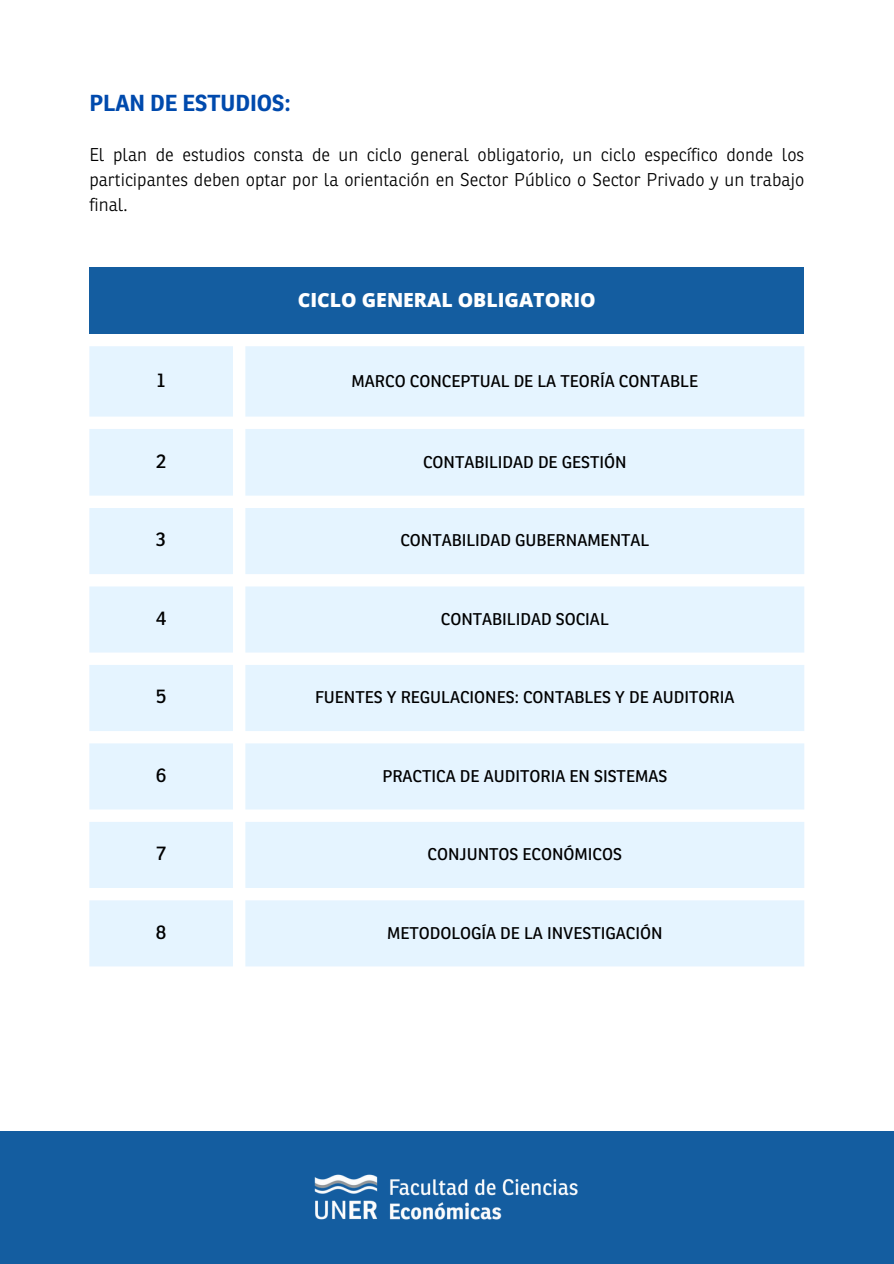
<style>
.page{position:relative;width:894px;height:1264px;background:#fff}
.page>*{position:absolute;margin:0;border:0;box-sizing:border-box;transform-origin:0 0}
.t1{font:700 22.5px "Ronnia";color:#004aad}
.t2{font:800 19.5px "Open Sans";color:#fff}
.t3{font:19.5px "Ronnia";color:#000}
.t4{font:300 18px/24.8px "Ronnia";color:#000;text-align:justify}
.t5{font:16.5px "Ronnia";color:#000}
</style>
<div class="page">
<div style="left:0;top:1131px;width:893px;height:132px;background:#145da0"></div>
<div style="left:89px;top:268px;width:715px;height:66px;background:#145da0"></div>
<svg style="left:89px;top:346px;width:715px;height:620px;fill:#e5f4ff"></svg>
<img style="left:314px;top:1174px;width:264px;height:46px">
<h1 class="t1" style="left:89px;top:89px;width:203px">PLAN DE ESTUDIOS:</h1>
<p class="t4" style="left:89px;top:143px;width:716px">El plan de estudios consta de un ciclo general obligatorio, un ciclo específico donde los participantes deben optar por la orientación en Sector Público o Sector Privado y un trabajo final.</p>
<p class="t2" style="left:298px;top:286px;width:299px">CICLO GENERAL OBLIGATORIO</p>
<p class="t3" style="left:157px;top:368px;width:10px">1</p>
<p class="t5" style="left:351px;top:371px;width:348px">MARCO CONCEPTUAL DE LA TEORÍA CONTABLE</p>
<p class="t3" style="left:156px;top:450px;width:12px">2</p>
<p class="t5" style="left:423px;top:452px;width:205px">CONTABILIDAD DE GESTIÓN</p>
<p class="t3" style="left:156px;top:527px;width:11px">3</p>
<p class="t5" style="left:400px;top:530px;width:250px">CONTABILIDAD GUBERNAMENTAL</p>
<p class="t3" style="left:156px;top:606px;width:12px">4</p>
<p class="t5" style="left:440px;top:609px;width:169px">CONTABILIDAD SOCIAL</p>
<p class="t3" style="left:156px;top:684px;width:12px">5</p>
<p class="t5" style="left:315px;top:687px;width:421px">FUENTES Y REGULACIONES: CONTABLES Y DE AUDITORIA</p>
<p class="t3" style="left:156px;top:763px;width:12px">6</p>
<p class="t5" style="left:382px;top:766px;width:286px">PRACTICA DE AUDITORIA EN SISTEMAS</p>
<p class="t3" style="left:156px;top:841px;width:11px">7</p>
<p class="t5" style="left:427px;top:844px;width:196px">CONJUNTOS ECONÓMICOS</p>
<p class="t3" style="left:156px;top:920px;width:12px">8</p>
<p class="t5" style="left:387px;top:922px;width:277px">METODOLOGÍA DE LA INVESTIGACIÓN</p>
</div>
